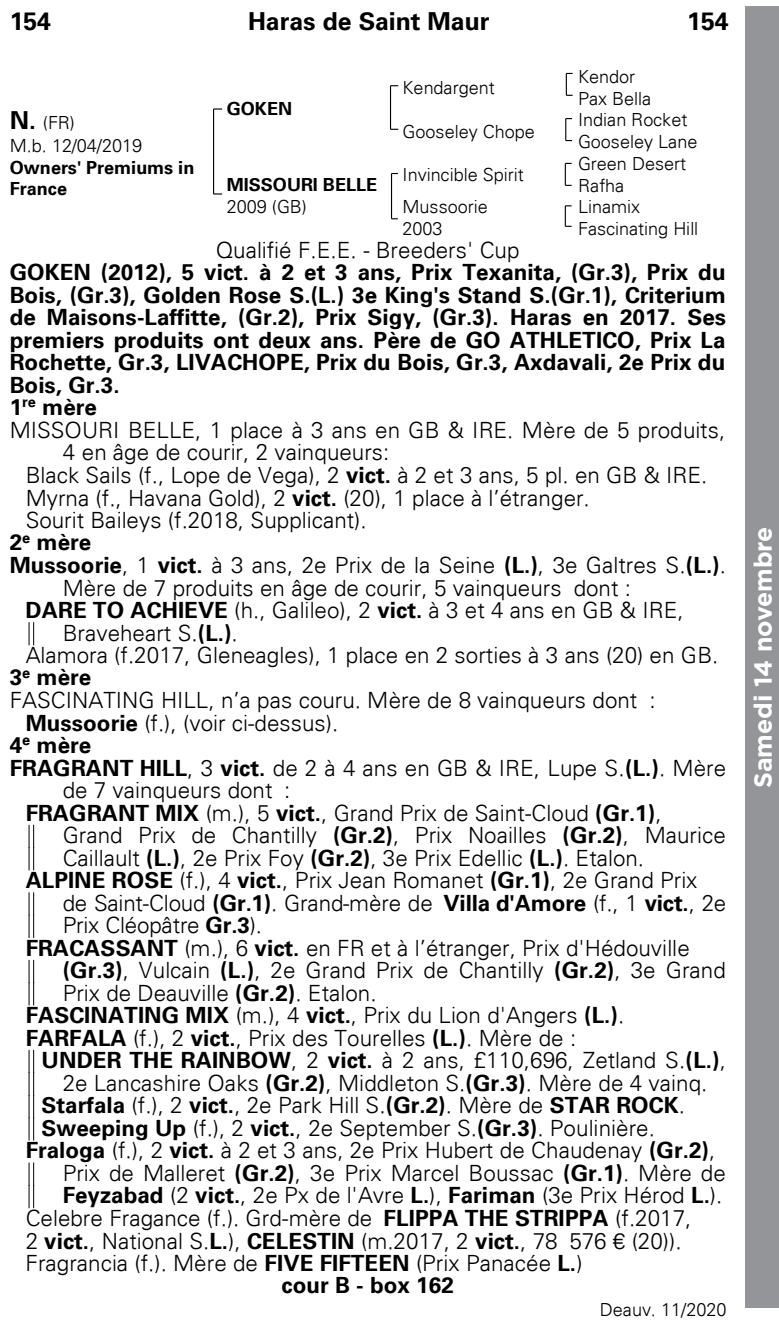
<style>
.page{position:relative;width:779px;height:1321px;background:#fff}
.page>*{position:absolute;margin:0;border:0;box-sizing:border-box;transform-origin:0 0}
.t1{font:700 24.75px "Univers 65";color:#000}
.t2{font:700 24.75px "Gotham";color:#fff}
.t3{font:300 22.5px/22.5px "Univers 45";color:#000}
.t4{font:700 22.5px/22.5px "Univers 65";color:#000}
.t5{font:300 18px/21.8px "Univers 45";letter-spacing:-.005em;color:#000}
.t6{font:700 18px/21.4px "Univers 65";color:#000}
.s1{font-family:"Univers 65";font-weight:700;font-size:24.75px}
.s2{font-family:"Univers 65";font-weight:700}
.s3{font-family:"Univers 45";font-weight:300}
</style>
<div class="page">
<div style="left:745px;top:6px;width:33px;height:1301px;background:#939598"></div>
<svg style="left:29px;top:622px;width:5px;height:22px"></svg>
<svg style="left:29px;top:825px;width:5px;height:44px"></svg>
<svg style="left:29px;top:892px;width:5px;height:45px"></svg>
<svg style="left:29px;top:960px;width:5px;height:44px"></svg>
<svg style="left:29px;top:1050px;width:5px;height:89px"></svg>
<svg style="left:29px;top:1162px;width:5px;height:45px"></svg>
<svg style="left:213px;top:108px;width:9px;height:2px"></svg>
<hr style="left:213px;top:109px;width:1px;height:85px;background:#000">
<hr style="left:390px;top:86px;width:1px;height:43px;background:#000">
<hr style="left:391px;top:173px;width:1px;height:46px;background:#000">
<svg style="left:564px;top:205px;width:7px;height:22px"></svg>
<svg style="left:565px;top:118px;width:6px;height:23px"></svg>
<svg style="left:564px;top:163px;width:7px;height:23px"></svg>
<svg style="left:565px;top:73px;width:7px;height:23px"></svg>
<p class="t1" style="left:10px;top:7px;width:43px">154</p>
<p class="t1" style="left:248px;top:7px;width:243px">Haras de Saint Maur</p>
<p class="t1" style="left:686px;top:7px;width:43px">154</p>
<p class="t5" style="left:402px;top:77px;width:94px">Kendargent</p>
<p class="t5" style="left:577px;top:66px;width:74px">Kendor<br>Pax Bella</p>
<p class="t5" style="left:402px;top:120px;width:134px">Gooseley Chope</p>
<p class="t5" style="left:577px;top:109px;width:121px">Indian Rocket<br>Gooseley Lane</p>
<p class="t6" style="left:227px;top:98px;width:67px">GOKEN</p>
<p class="t5" style="left:10px;top:111px;width:134px;line-height:23.4px"><span class="s1">N.</span> (FR)<br>M.b. 12/04/2019</p>
<p class="t6" style="left:10px;top:157px;width:186px">Owners' Premiums in<br>France</p>
<p class="t5" style="left:402px;top:164px;width:123px">Invincible Spirit</p>
<p class="t5" style="left:577px;top:153px;width:109px">Green Desert<br>Rafha</p>
<p class="t5" style="left:402px;top:196px;width:87px">Mussoorie<br>2003</p>
<p class="t5" style="left:577px;top:196px;width:122px">Linamix<br>Fascinating Hill</p>
<p class="t3" style="left:215px;top:238px;width:305px">Qualifié F.E.E. - Breeders' Cup</p>
<p class="t4" style="left:10px;top:261px;width:717px">GOKEN (2012), 5 vict. à 2 et 3 ans, Prix Texanita, (Gr.3), Prix du Bois, (Gr.3), Golden Rose S.(L.) 3e King's Stand S.(Gr.1), Criterium de Maisons-Laffitte, (Gr.2), Prix Sigy, (Gr.3). Haras en 2017. Ses premiers produits ont deux ans. Père de GO ATHLETICO, Prix La Rochette, Gr.3, LIVACHOPE, Prix du Bois, Gr.3, Axdavali, 2e Prix du Bois, Gr.3.<br>1<sup>re</sup> mère</p>
<p class="t3" style="left:10px;top:419px;width:716px">MISSOURI BELLE, 1 place à 3 ans en GB &amp; IRE. Mère de 5 produits,</p>
<p class="t3" style="left:63px;top:441px;width:328px">4 en âge de courir, 2 vainqueurs:</p>
<p class="t3" style="left:26px;top:463px;width:683px">Black Sails (f., Lope de Vega), 2 <span class="s2">vict.</span> à 2 et 3 ans, 5 pl. en GB &amp; IRE.</p>
<p class="t3" style="left:26px;top:486px;width:565px">Myrna (f., Havana Gold), 2 <span class="s2">vict.</span> (20), 1 place à l’étranger.</p>
<p class="t3" style="left:26px;top:508px;width:342px">Sourit Baileys (f.2018, Supplicant).</p>
<p class="t4" style="left:10px;top:531px;width:83px">2<sup>e</sup> mère</p>
<p class="t3" style="left:10px;top:554px;width:717px"><span class="s2">Mussoorie</span>, 1 <span class="s2">vict.</span> à 3 ans, 2e Prix de la Seine <span class="s2">(L.)</span>, 3e Galtres S.<span class="s2">(L.)</span>.</p>
<p class="t3" style="left:63px;top:576px;width:569px">Mère de 7 produits en âge de courir, 5 vainqueurs dont :</p>
<p class="t3" style="left:26px;top:598px;width:659px"><span class="s2">DARE TO ACHIEVE</span> (h., Galileo), 2 <span class="s2">vict.</span> à 3 et 4 ans en GB &amp; IRE,</p>
<p class="t3" style="left:63px;top:621px;width:176px">Braveheart S.<span class="s2">(L.)</span>.</p>
<p class="t3" style="left:26px;top:643px;width:693px">Alamora (f.2017, Gleneagles), 1 place en 2 sorties à 3 ans (20) en GB.</p>
<p class="t4" style="left:10px;top:666px;width:83px">3<sup>e</sup> mère</p>
<p class="t3" style="left:26px;top:689px;width:631px;text-indent:-16px">FASCINATING HILL, n’a pas couru. Mère de 8 vainqueurs dont :<br><span class="s2">Mussoorie</span> (f.), (voir ci-dessus).</p>
<p class="t4" style="left:10px;top:734px;width:83px">4<sup>e</sup> mère</p>
<p class="t3" style="left:10px;top:756px;width:717px"><span class="s2">FRAGRANT HILL</span>, 3 <span class="s2">vict.</span> de 2 à 4 ans en GB &amp; IRE, Lupe S.<span class="s2">(L.)</span>. Mère</p>
<p class="t3" style="left:63px;top:779px;width:229px">de 7 vainqueurs dont :</p>
<p class="t3" style="left:26px;top:801px;width:637px"><span class="s2">FRAGRANT MIX</span> (m.), 5 <span class="s2">vict.</span>, Grand Prix de Saint-Cloud <span class="s2">(Gr.1)</span>,</p>
<p class="t3" style="left:63px;top:824px;width:664px">Grand Prix de Chantilly <span class="s2">(Gr.2)</span>, Prix Noailles <span class="s2">(Gr.2)</span>, Maurice</p>
<p class="t3" style="left:63px;top:846px;width:582px">Caillault <span class="s2">(L.)</span>, 2e Prix Foy <span class="s2">(Gr.2)</span>, 3e Prix Edellic <span class="s2">(L.)</span>. Etalon.</p>
<p class="t3" style="left:26px;top:868px;width:673px"><span class="s2">ALPINE ROSE</span> (f.), 4 <span class="s2">vict.</span>, Prix Jean Romanet <span class="s2">(Gr.1)</span>, 2e Grand Prix</p>
<p class="t3" style="left:63px;top:891px;width:664px">de Saint-Cloud <span class="s2">(Gr.1)</span>. Grand-mère de <span class="s2">Villa d'Amore</span> (f., 1 <span class="s2">vict.</span>, 2e</p>
<p class="t3" style="left:63px;top:914px;width:201px">Prix Cléopâtre <span class="s2">Gr.3</span>).</p>
<p class="t3" style="left:26px;top:936px;width:665px"><span class="s2">FRACASSANT</span> (m.), 6 <span class="s2">vict.</span> en FR et à l’étranger, Prix d'Hédouville</p>
<p class="t3" style="left:63px;top:959px;width:664px"><span class="s2">(Gr.3)</span>, Vulcain <span class="s2">(L.)</span>, 2e Grand Prix de Chantilly <span class="s2">(Gr.2)</span>, 3e Grand</p>
<p class="t3" style="left:63px;top:981px;width:315px">Prix de Deauville <span class="s2">(Gr.2)</span>. Etalon.</p>
<p class="t3" style="left:26px;top:1003px;width:599px"><span class="s2">FASCINATING MIX</span> (m.), 4 <span class="s2">vict.</span>, Prix du Lion d'Angers <span class="s2">(L.)</span>.</p>
<p class="t3" style="left:26px;top:1026px;width:552px"><span class="s2">FARFALA</span> (f.), 2 <span class="s2">vict.</span>, Prix des Tourelles <span class="s2">(L.)</span>. Mère de :</p>
<p class="t3" style="left:42px;top:1049px;width:685px"><span class="s2">UNDER THE RAINBOW</span>, 2 <span class="s2">vict.</span> à 2 ans, £110,696, Zetland S.<span class="s2">(L.)</span>,</p>
<p class="t3" style="left:63px;top:1071px;width:645px">2e Lancashire Oaks <span class="s2">(Gr.2)</span>, Middleton S.<span class="s2">(Gr.3)</span>. Mère de 4 vainq.</p>
<p class="t4" style="left:42px;top:1094px;width:644px">Starfala <span class="s3">(f.), 2</span> vict.<span class="s3">, 2e Park Hill S.</span>(Gr.2)<span class="s3">. Mère de</span> STAR ROCK<span class="s3">.</span></p>
<p class="t3" style="left:42px;top:1116px;width:614px"><span class="s2">Sweeping Up</span> (f.), 2 <span class="s2">vict.</span>, 2e September S.<span class="s2">(Gr.3)</span>. Poulinière.</p>
<p class="t3" style="left:26px;top:1138px;width:690px"><span class="s2">Fraloga</span> (f.), 2 <span class="s2">vict.</span> à 2 et 3 ans, 2e Prix Hubert de Chaudenay <span class="s2">(Gr.2)</span>,</p>
<p class="t3" style="left:63px;top:1161px;width:664px">Prix de Malleret <span class="s2">(Gr.2)</span>, 3e Prix Marcel Boussac <span class="s2">(Gr.1)</span>. Mère de</p>
<p class="t3" style="left:63px;top:1184px;width:660px"><span class="s2">Feyzabad</span> (2 <span class="s2">vict.</span>, 2e Px de l'Avre <span class="s2">L.</span>), <span class="s2">Fariman</span> (3e Prix Hérod <span class="s2">L.</span>).</p>
<p class="t3" style="left:26px;top:1206px;width:667px">Celebre Fragance (f.). Grd-mère de <span class="s2">FLIPPA THE STRIPPA</span> (f.2017,</p>
<p class="t3" style="left:26px;top:1229px;width:657px">2 <span class="s2">vict.</span>, National S.<span class="s2">L.</span>), <span class="s2">CELESTIN</span> (m.2017, 2 <span class="s2">vict.</span>, 78 576 € (20)).</p>
<p class="t3" style="left:26px;top:1251px;width:558px">Fragrancia (f.). Mère de <span class="s2">FIVE FIFTEEN</span> (Prix Panacée <span class="s2">L.</span>)</p>
<p class="t4" style="left:281px;top:1274px;width:174px">cour B - box 162</p>
<p class="t5" style="left:599px;top:1298px;width:128px">Deauv. 11/2020</p>
<p class="t6" style="left:227px;top:174px;width:152px">MISSOURI BELLE</p>
<p class="t5" style="left:227px;top:196px;width:82px">2009 (GB)</p>
<p class="t2" style="left:746px;top:788px;width:263px;rotate:-90deg">Samedi 14 novembre</p>
</div>
